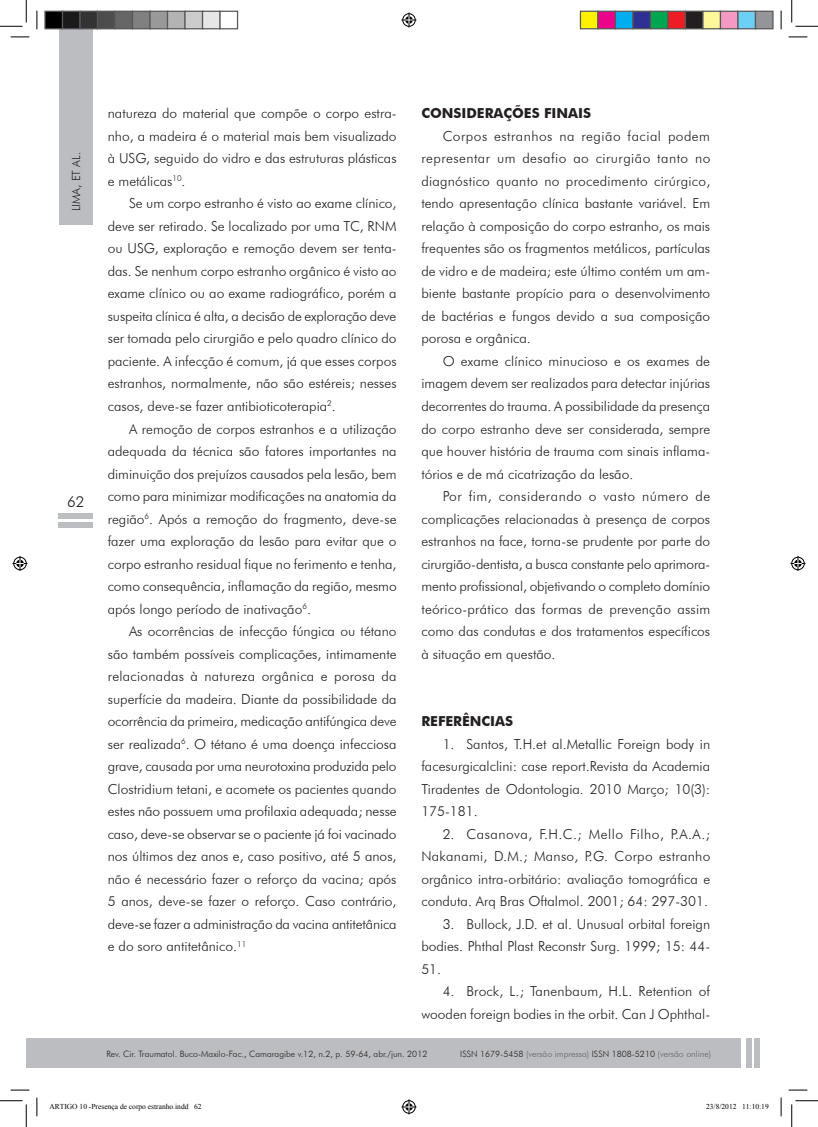
<style>
.page{position:relative;width:818px;height:1127px;background:#fff}
.page>*{position:absolute;margin:0;border:0;box-sizing:border-box;transform-origin:0 0}
.t1{font:300 15px "Futura BT";color:#231f20}
.CORPO{font:300 13.75px/22.5px "Futura BT";color:#231f20;text-align:justify}
.SUBTITULO{font:700 13.75px "Futura BT";color:#231f20}
.t2{font:300 11.25px "Futura BT";color:#231f20}
.t3{font:300 8.75px "Futura BT";color:#231f20}
.t4{font:300 8.75px "Futura BT";color:#636366}
.t5{font:7.5px "Times New Roman";color:#000}
.s1{color:#231f20}
</style>
<div class="page">
<div style="left:59px;top:26px;width:34px;height:199px;background:#bcbdc0"></div>
<div style="left:26px;top:1038px;width:715px;height:29px;background:#bcbdc0"></div>
<div style="left:754px;top:1038px;width:6px;height:29px;background:#bcbdc0"></div>
<div style="left:746px;top:1038px;width:5px;height:29px;background:#bcbdc0"></div>
<div style="left:59px;top:522px;width:34px;height:5px;background:#bcbdc0"></div>
<div style="left:59px;top:513px;width:34px;height:6px;background:#bcbdc0"></div>
<svg style="left:11px;top:36px;width:18px;height:2px"></svg>
<svg style="left:788px;top:36px;width:19px;height:2px"></svg>
<svg style="left:11px;top:1089px;width:18px;height:1px"></svg>
<svg style="left:788px;top:1089px;width:19px;height:1px"></svg>
<svg style="left:36px;top:11px;width:2px;height:18px"></svg>
<svg style="left:36px;top:1097px;width:2px;height:18px"></svg>
<svg style="left:780px;top:11px;width:2px;height:18px"></svg>
<svg style="left:780px;top:1097px;width:2px;height:18px"></svg>
<svg style="left:0;top:0;width:27px;height:27px"></svg>
<svg style="left:0;top:1100px;width:27px;height:26px"></svg>
<svg style="left:791px;top:0;width:27px;height:27px"></svg>
<svg style="left:791px;top:1100px;width:27px;height:26px"></svg>
<svg style="left:401px;top:13px;width:15px;height:15px"></svg>
<svg style="left:401px;top:1099px;width:15px;height:15px"></svg>
<svg style="left:13px;top:556px;width:15px;height:15px"></svg>
<svg style="left:790px;top:556px;width:15px;height:15px"></svg>
<div style="left:45px;top:11px;width:18px;height:18px;background:#000"></div>
<div style="left:44px;top:11px;width:19px;height:18px;border:1px solid #595959"></div>
<div style="left:63px;top:11px;width:17px;height:18px;background:#1a1a1a"></div>
<div style="left:62px;top:11px;width:19px;height:18px;border:1px solid #595959"></div>
<div style="left:80px;top:11px;width:18px;height:18px;background:#333"></div>
<div style="left:79px;top:11px;width:19px;height:18px;border:1px solid #595959"></div>
<div style="left:98px;top:11px;width:17px;height:18px;background:#4d4d4d"></div>
<div style="left:97px;top:11px;width:19px;height:18px;border:1px solid #595959"></div>
<div style="left:115px;top:11px;width:18px;height:18px;background:#666"></div>
<div style="left:114px;top:11px;width:19px;height:18px;border:1px solid #595959"></div>
<div style="left:133px;top:11px;width:17px;height:18px;background:#808080"></div>
<div style="left:132px;top:11px;width:19px;height:18px;border:1px solid #595959"></div>
<div style="left:150px;top:11px;width:18px;height:18px;background:#999"></div>
<div style="left:149px;top:11px;width:19px;height:18px;border:1px solid #595959"></div>
<div style="left:168px;top:11px;width:17px;height:18px;background:#b3b3b3"></div>
<div style="left:167px;top:11px;width:19px;height:18px;border:1px solid #595959"></div>
<div style="left:185px;top:11px;width:18px;height:18px;background:#ccc"></div>
<div style="left:184px;top:11px;width:19px;height:18px;border:1px solid #595959"></div>
<div style="left:203px;top:11px;width:17px;height:18px;background:#e6e6e6"></div>
<div style="left:202px;top:11px;width:19px;height:18px;border:1px solid #595959"></div>
<div style="left:219px;top:11px;width:19px;height:18px;border:1px solid #595959"></div>
<div style="left:580px;top:11px;width:18px;height:18px;background:#fff101"></div>
<div style="left:580px;top:11px;width:18px;height:18px;border:1px solid #595959"></div>
<div style="left:598px;top:11px;width:17px;height:18px;background:#ed028c"></div>
<div style="left:597px;top:11px;width:19px;height:18px;border:1px solid #595959"></div>
<div style="left:615px;top:11px;width:18px;height:18px;background:#00aeef"></div>
<div style="left:615px;top:11px;width:18px;height:18px;border:1px solid #595959"></div>
<div style="left:633px;top:11px;width:17px;height:18px;background:#2e3092"></div>
<div style="left:632px;top:11px;width:19px;height:18px;border:1px solid #595959"></div>
<div style="left:650px;top:11px;width:18px;height:18px;background:#00a54f"></div>
<div style="left:650px;top:11px;width:18px;height:18px;border:1px solid #595959"></div>
<div style="left:668px;top:11px;width:17px;height:18px;background:#ee1d23"></div>
<div style="left:667px;top:11px;width:19px;height:18px;border:1px solid #595959"></div>
<div style="left:685px;top:11px;width:18px;height:18px;background:#231f20"></div>
<div style="left:685px;top:11px;width:18px;height:18px;border:1px solid #595959"></div>
<div style="left:703px;top:11px;width:17px;height:18px;background:#fff79a"></div>
<div style="left:702px;top:11px;width:19px;height:18px;border:1px solid #595959"></div>
<div style="left:720px;top:11px;width:18px;height:18px;background:#f499c2"></div>
<div style="left:720px;top:11px;width:18px;height:18px;border:1px solid #595959"></div>
<div style="left:738px;top:11px;width:17px;height:18px;background:#6bcff6"></div>
<div style="left:737px;top:11px;width:19px;height:18px;border:1px solid #595959"></div>
<div style="left:755px;top:11px;width:18px;height:18px;background:#939598"></div>
<div style="left:755px;top:11px;width:18px;height:18px;border:1px solid #595959"></div>
<p class="t2" style="left:69px;top:211px;width:61px;rotate:-90deg">LIMA, et al.</p>
<p class="t1" style="left:67px;top:492px;width:19px">62</p>
<p class="CORPO" style="left:108px;top:102px;width:290px">natureza do material que compõe o corpo estra&shy;nho, a madeira é o material mais bem visualizado à USG, seguido do vidro e das estruturas plásticas e metálicas<sup>10</sup>.</p>
<p class="CORPO" style="left:108px;top:192px;width:290px;text-indent:21px">Se um corpo estranho é visto ao exame clínico, deve ser retirado. Se localizado por uma TC, RNM ou USG, exploração e remoção devem ser tenta&shy;das. Se nenhum corpo estranho orgânico é visto ao exame clínico ou ao exame radiográfico, porém a suspeita clínica é alta, a decisão de exploração deve ser tomada pelo cirurgião e pelo quadro clínico do paciente. A infecção é comum, já que esses corpos estranhos, normalmente, não são estéreis; nesses casos, deve-se fazer antibioticoterapia<sup>2</sup>.</p>
<p class="CORPO" style="left:108px;top:417px;width:290px;text-indent:21px">A remoção de corpos estranhos e a utilização adequada da técnica são fatores importantes na diminuição dos prejuízos causados pela lesão, bem como para minimizar modificações na anatomia da região<sup>6</sup>. Após a remoção do fragmento, deve-se fazer uma exploração da lesão para evitar que o corpo estranho residual fique no ferimento e tenha, como consequência, inflamação da região, mesmo após longo período de inativação<sup>6</sup>.</p>
<p class="CORPO" style="left:108px;top:619px;width:290px;text-indent:21px">As ocorrências de infecção fúngica ou tétano são também possíveis complicações, intimamente relacionadas à natureza orgânica e porosa da superfície da madeira. Diante da possibilidade da ocorrência da primeira, medicação antifúngica deve ser realizada<sup>6</sup>. O tétano é uma doença infecciosa grave, causada por uma neurotoxina produzida pelo Clostridium tetani, e acomete os pacientes quando estes não possuem uma profilaxia adequada; nesse caso, deve-se observar se o paciente já foi vacinado nos últimos dez anos e, caso positivo, até 5 anos, não é necessário fazer o reforço da vacina; após 5 anos, deve-se fazer o reforço. Caso contrário, deve-se fazer a administração da vacina antitetânica e do soro antitetânico.<sup>11</sup></p>
<p class="SUBTITULO" style="left:421px;top:105px;width:171px">CONSIDERAÇÕES FINAIS</p>
<p class="CORPO" style="left:421px;top:124px;width:290px;text-indent:21px">Corpos estranhos na região facial podem representar um desafio ao cirurgião tanto no diagnóstico quanto no procedimento cirúrgico, tendo apresentação clínica bastante variável. Em relação à composição do corpo estranho, os mais frequentes são os fragmentos metálicos, partículas de vidro e de madeira; este último contém um am&shy;biente bastante propício para o desenvolvimento de bactérias e fungos devido a sua composição porosa e orgânica.</p>
<p class="CORPO" style="left:421px;top:349px;width:290px;text-indent:21px">O exame clínico minucioso e os exames de imagem devem ser realizados para detectar injúrias decorrentes do trauma. A possibilidade da presença do corpo estranho deve ser considerada, sempre que houver história de trauma com sinais inflama&shy;tórios e de má cicatrização da lesão.</p>
<p class="CORPO" style="left:421px;top:484px;width:290px;text-indent:21px">Por fim, considerando o vasto número de complicações relacionadas à presença de corpos estranhos na face, torna-se prudente por parte do cirurgião-dentista, a busca constante pelo aprimora&shy;mento profissional, objetivando o completo domínio teórico-prático das formas de prevenção assim como das condutas e dos tratamentos específicos à situação em questão.</p>
<p class="SUBTITULO" style="left:421px;top:712px;width:93px">REFERÊNCIAS</p>
<p class="CORPO" style="left:421px;top:732px;width:290px;text-indent:21px">1. Santos, T.H.et al.Metallic Foreign body in facesurgicalclini: case report.Revista da Academia Tiradentes de Odontologia. 2010 Março; 10(3):<br>175-181.</p>
<p class="CORPO" style="left:421px;top:822px;width:290px;text-indent:21px">2. Casanova, F.H.C.; Mello Filho, P.A.A.; Nakanami, D.M.; Manso, P.G. Corpo estranho orgânico intra-orbitário: avaliação tomográfica e conduta. Arq Bras Oftalmol. 2001; 64: 297-301.</p>
<p class="CORPO" style="left:421px;top:912px;width:290px;text-indent:21px">3. Bullock, J.D. et al. Unusual orbital foreign bodies. Phthal Plast Reconstr Surg. 1999; 15: 44- 51.</p>
<p class="CORPO" style="left:421px;top:979px;width:290px;text-align:right">4. Brock, L.; Tanenbaum, H.L. Retention of wooden foreign bodies in the orbit. Can J Ophthal-</p>
<p class="t3" style="left:106px;top:1048px;width:323px">Rev. Cir. Traumatol. Buco-Maxilo-Fac., Camaragibe v.12, n.2, p. 59-64, abr./jun. 2012</p>
<p class="t4" style="left:460px;top:1048px;width:252px"><span class="s1">ISSN 1679-5458</span> (versão impressa) <span class="s1">ISSN 1808-5210</span> (versão online)</p>
<p class="t5" style="left:49px;top:1100px;width:154px">ARTIGO 10 -Presença de corpo estranho.indd 62</p>
<p class="t5" style="left:706px;top:1100px;width:64px">23/8/2012 11:10:19</p>
</div>
